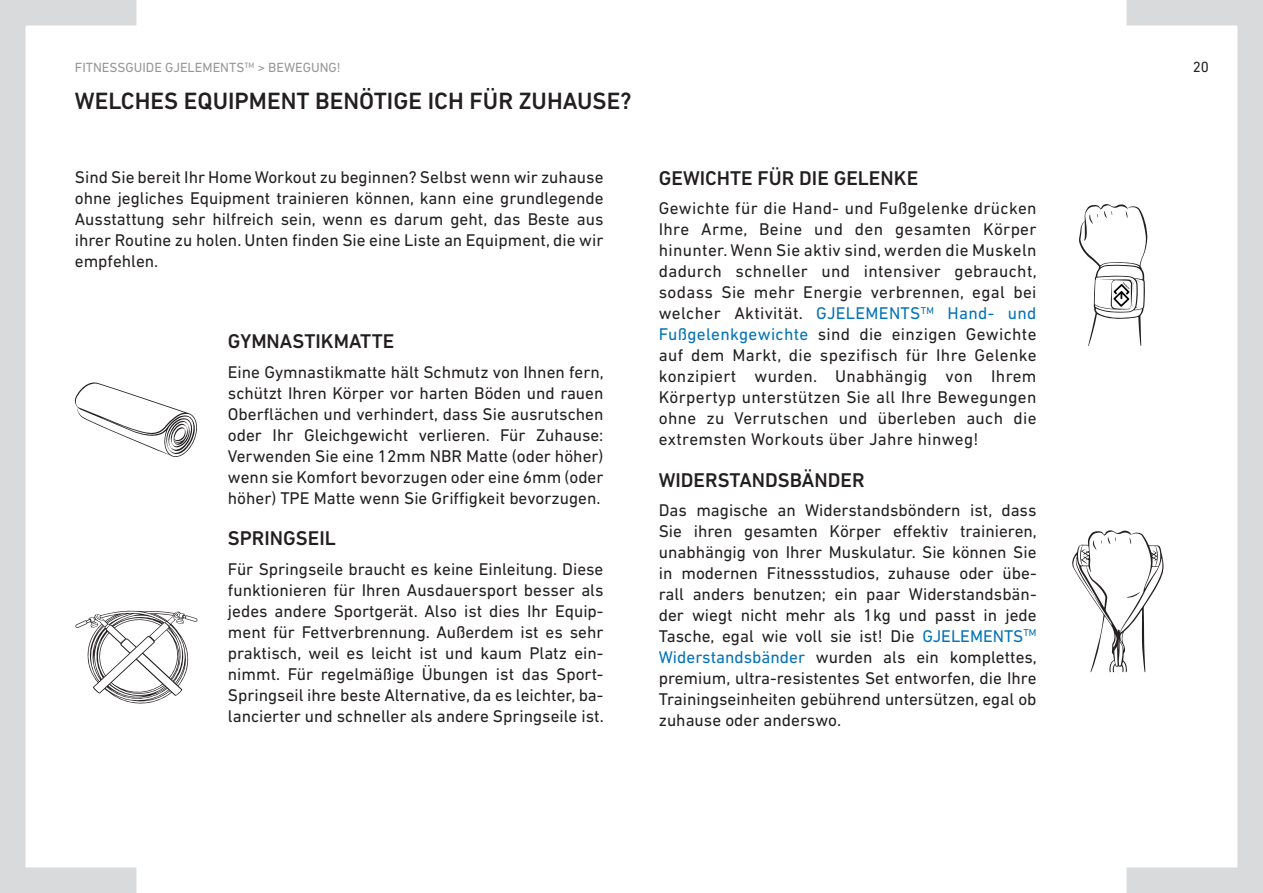
<style>
.page{position:relative;width:1263px;height:893px;background:#fff}
.page>*{position:absolute;margin:0;border:0;box-sizing:border-box;transform-origin:0 0}
.t1{font:500 24px "DIN Next LT Pro";color:#231f20}
.t2{font:500 20.25px "DIN Next LT Pro";color:#231f20}
.t3{font:17.25px/21px "DIN Next LT Pro";color:#231f20;text-align:justify}
.t4{font:15px "DIN Next LT Pro";color:#222}
.t5{font:13.5px "DIN Next LT Pro";color:#969696}
.s1{color:#0072b7}
</style>
<div class="page">
<div style="left:0;top:0;width:149px;height:893px;border:26px solid #d9dadc"></div>
<div style="left:1114px;top:0;width:149px;height:893px;border:26px solid #d9dadc"></div>
<svg style="left:75px;top:382px;width:122px;height:75px"></svg>
<svg style="left:1072px;top:530px;width:91px;height:142px"></svg>
<svg style="left:1079px;top:204px;width:68px;height:142px"></svg>
<svg style="left:75px;top:611px;width:123px;height:95px"></svg>
<p class="t5" style="left:75px;top:60px;width:267px">FITNESSGUIDE GJELEMENTS<sup>TM</sup> &gt; BEWEGUNG!</p>
<p class="t4" style="left:1193px;top:59px;width:18px">20</p>
<h1 class="t1" style="left:75px;top:87px;width:558px">WELCHES EQUIPMENT BENÖTIGE ICH FÜR ZUHAUSE?</h1>
<p class="t3" style="left:75px;top:166px;width:530px">Sind Sie bereit Ihr Home Workout zu beginnen? Selbst wenn wir zuhause ohne jegliches Equipment trainieren können, kann eine grundlegende Ausstattung sehr hilfreich sein, wenn es darum geht, das Beste aus ihrer Routine zu holen. Unten finden Sie eine Liste an Equipment, die wir empfehlen.</p>
<p class="t2" style="left:659px;top:166px;width:261px">GEWICHTE FÜR DIE GELENKE</p>
<p class="t3" style="left:659px;top:198px;width:380px">Gewichte für die Hand- und Fußgelenke drücken Ihre Arme, Beine und den gesamten Körper hinunter. Wenn Sie aktiv sind, werden die Muskeln dadurch schneller und intensiver gebraucht, sodass Sie mehr Energie verbrennen, egal bei welcher Aktivität. <span class="s1">GJELEMENTS</span><sup>TM</sup> <span class="s1">Hand- und Fußgelenkgewichte</span> sind die einzigen Gewichte auf dem Markt, die spezifisch für Ihre Gelenke konzipiert wurden. Unabhängig von Ihrem Körpertyp unterstützen Sie all Ihre Bewegungen ohne zu Verrutschen und überleben auch die extremsten Workouts über Jahre hinweg!</p>
<p class="t2" style="left:659px;top:468px;width:207px">WIDERSTANDSBÄNDER</p>
<p class="t3" style="left:659px;top:500px;width:380px">Das magische an Widerstandsböndern ist, dass Sie ihren gesamten Körper effektiv trainieren, unabhängig von Ihrer Muskulatur. Sie können Sie in modernen Fitnessstudios, zuhause oder übe&shy;rall anders benutzen; ein paar Widerstandsbän&shy;der wiegt nicht mehr als 1kg und passt in jede Tasche, egal wie voll sie ist! Die <span class="s1">GJELEMENTS</span><sup>TM </sup><span class="s1">Widerstandsbänder</span> wurden als ein komplettes, premium, ultra-resistentes Set entworfen, die Ihre Trainingseinheiten gebührend untersützen, egal ob zuhause oder anderswo.</p>
<p class="t2" style="left:228px;top:330px;width:168px">GYMNASTIKMATTE</p>
<p class="t3" style="left:228px;top:361px;width:377px">Eine Gymnastikmatte hält Schmutz von Ihnen fern, schützt Ihren Körper vor harten Böden und rauen Oberflächen und verhindert, dass Sie ausrutschen oder Ihr Gleichgewicht verlieren. Für Zuhause:<br>Verwenden Sie eine 12mm NBR Matte (oder höher) wenn sie Komfort bevorzugen oder eine 6mm (oder höher) TPE Matte wenn Sie Griffigkeit bevorzugen.</p>
<p class="t2" style="left:228px;top:526px;width:109px">SPRINGSEIL</p>
<p class="t3" style="left:228px;top:558px;width:377px">Für Springseile braucht es keine Einleitung. Diese funktionieren für Ihren Ausdauersport besser als jedes andere Sportgerät. Also ist dies Ihr Equip&shy;ment für Fettverbrennung. Außerdem ist es sehr praktisch, weil es leicht ist und kaum Platz ein&shy;nimmt. Für regelmäßige Übungen ist das Sport-Springseil ihre beste Alternative, da es leichter, ba&shy;lancierter und schneller als andere Springseile ist.</p>
</div>
